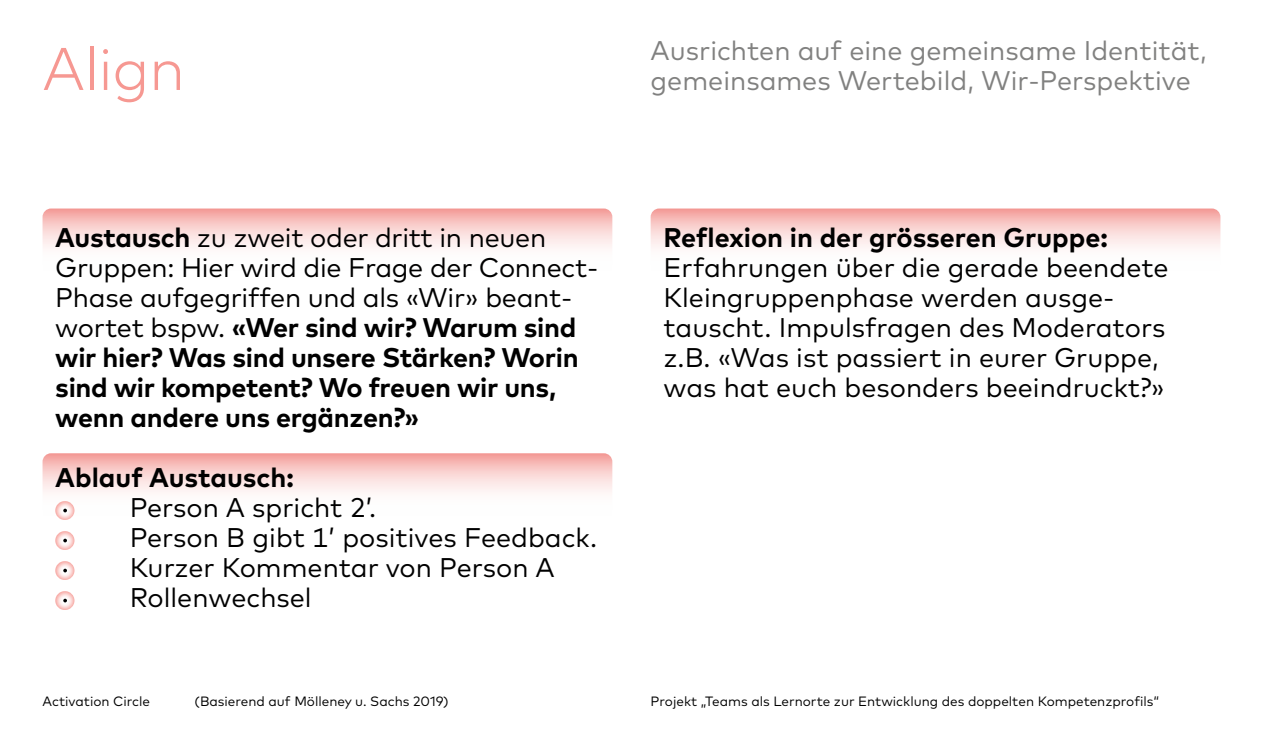
<style>
.page{position:relative;width:1263px;height:749px;background:#fff}
.page>*{position:absolute;margin:0;border:0;box-sizing:border-box;transform-origin:0 0}
.t1{font:300 60px "Mark OT";letter-spacing:-.005em;color:#f69892}
.t2{font:27px/30px "Mark";color:#000}
.t3{font:700 27px/30px "Mark OT";letter-spacing:-.01em;color:#000}
.t4{font:27px/30px "Mark";color:#818180}
.t5{font:13.5px "Mark OT";color:#000}
.s1{font-family:"Mark OT";font-weight:700}
.s2{font-family:"Mark";font-weight:400}
</style>
<div class="page">
<svg style="left:43px;top:453px;width:569px;height:75px"></svg>
<svg style="left:43px;top:208px;width:569px;height:76px"></svg>
<svg style="left:651px;top:208px;width:569px;height:76px"></svg>
<hr style="left:55px;top:509px;width:75px;height:4px;background:#fff">
<svg style="left:43px;top:488px;width:44px;height:30px"></svg>
<svg style="left:63px;top:508px;width:4px;height:4px"></svg>
<svg style="left:43px;top:518px;width:44px;height:30px"></svg>
<svg style="left:63px;top:538px;width:4px;height:4px"></svg>
<svg style="left:55px;top:548px;width:20px;height:30px"></svg>
<svg style="left:63px;top:568px;width:4px;height:4px"></svg>
<svg style="left:55px;top:578px;width:20px;height:32px"></svg>
<svg style="left:63px;top:598px;width:4px;height:4px"></svg>
<h1 class="t1" style="left:43px;top:33px;width:144px">Align</h1>
<p class="t2" style="left:55px;top:222px;width:545px"><span class="s1">Austausch</span> zu zweit oder dritt in neuen<br>Gruppen: Hier wird die Frage der Connect-<br>Phase aufgegriffen und als «Wir» beant-</p>
<p class="t3" style="left:55px;top:311px;width:525px"><span class="s2">wortet bspw.</span> «Wer sind wir? Warum sind wir hier? Was sind unsere Stärken? Worin sind wir kompetent? Wo freuen wir uns, wenn andere uns ergänzen?»</p>
<p class="t3" style="left:55px;top:461px;width:240px">Ablauf Austausch:</p>
<p class="t2" style="left:130px;top:492px;width:469px">Person A spricht 2’.<br>Person B gibt 1’ positives Feedback.<br>Kurzer Kommentar von Person A<br>Rollenwechsel</p>
<p class="t4" style="left:651px;top:35px;width:558px">Ausrichten auf eine gemeinsame Identität, gemeinsames Wertebild, Wir-Perspektive</p>
<p class="t3" style="left:663px;top:221px;width:446px">Reflexion in der grösseren Gruppe:</p>
<p class="t2" style="left:663px;top:252px;width:507px">Erfahrungen über die gerade beendete Kleingruppenphase werden ausge&shy;tauscht. Impulsfragen des Moderators z.B. «Was ist passiert in eurer Gruppe, was hat euch besonders beeindruckt?»</p>
<p class="t5" style="left:43px;top:693px;width:109px">Activation Circle</p>
<p class="t5" style="left:195px;top:693px;width:256px">(Basierend auf Mölleney u. Sachs 2019)</p>
<p class="t5" style="left:651px;top:693px;width:510px">Projekt „Teams als Lernorte zur Entwicklung des doppelten Kompetenzprofils“</p>
</div>
